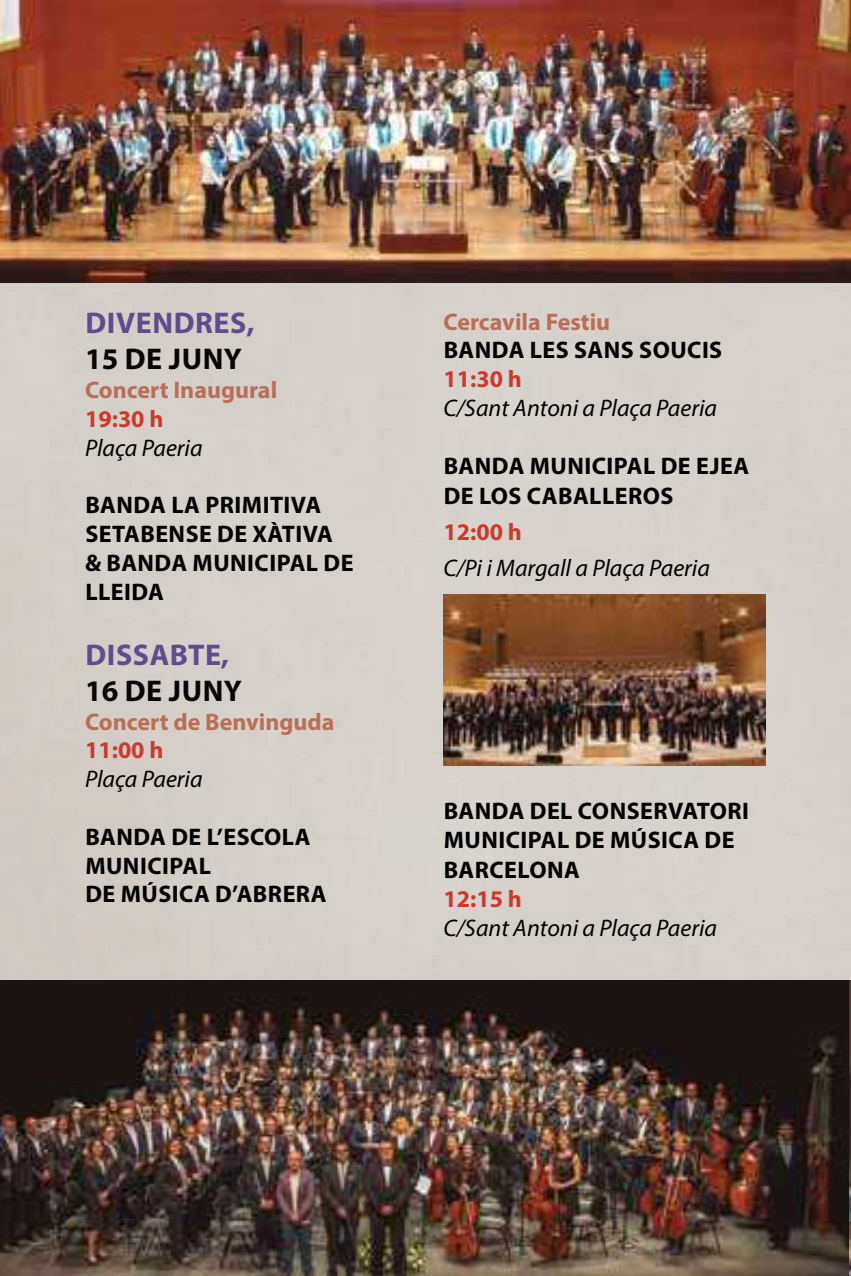
<style>
.page{position:relative;width:851px;height:1276px;background:#fff}
.page>*{position:absolute;margin:0;border:0;box-sizing:border-box;transform-origin:0 0}
.t1{font:700 30px "Myriad Pro";letter-spacing:.02em;color:#5e4d8d}
.t2{font:700 30px "Myriad Pro";letter-spacing:.02em;color:#080606}
.t3{font:700 24px/28.8px "Myriad Pro";letter-spacing:.02em;color:#000}
.t4{font:italic 24px "Myriad Pro";color:#000}
.t5{font:700 24px "Myriad Pro";color:#ba6e58}
.t6{font:700 24px "Myriad Pro";color:#cc392e}
</style>
<div class="page">
<hr style="left:850px;top:0;width:1px;height:1276px;background:#e8ab35">
<div style="left:0;top:0;width:850px;height:1276px;background:#d5d0ca"></div>
<img style="left:0;top:0;width:850px;height:283px">
<img style="left:0;top:981px;width:850px;height:295px">
<img style="left:443px;top:595px;width:322px;height:170px">
<p class="t1" style="left:85px;top:304px;width:171px">DIVENDRES,</p>
<p class="t2" style="left:85px;top:340px;width:158px">15 DE JUNY</p>
<p class="t5" style="left:85px;top:374px;width:194px">Concert Inaugural</p>
<p class="t6" style="left:85px;top:403px;width:80px">19:30 h</p>
<p class="t4" style="left:85px;top:433px;width:119px">Plaça Paeria</p>
<p class="t3" style="left:85px;top:490px;width:270px">BANDA LA PRIMITIVA<br>SETABENSE DE XÀTIVA &amp; BANDA MUNICIPAL DE<br>LLEIDA</p>
<p class="t1" style="left:85px;top:635px;width:145px">DISSABTE,</p>
<p class="t2" style="left:85px;top:671px;width:158px">16 DE JUNY</p>
<p class="t5" style="left:85px;top:706px;width:251px">Concert de Benvinguda</p>
<p class="t6" style="left:85px;top:734px;width:80px">11:00 h</p>
<p class="t4" style="left:85px;top:764px;width:119px">Plaça Paeria</p>
<p class="t3" style="left:85px;top:821px;width:243px">BANDA DE L’ESCOLA<br>MUNICIPAL<br>DE MÚSICA D’ABRERA</p>
<p class="t5" style="left:443px;top:306px;width:168px">Cercavila Festiu</p>
<p class="t3" style="left:443px;top:335px;width:280px">BANDA LES SANS SOUCIS</p>
<p class="t6" style="left:443px;top:363px;width:80px">11:30 h</p>
<p class="t4" style="left:443px;top:393px;width:275px">C/Sant Antoni a Plaça Paeria</p>
<p class="t3" style="left:443px;top:450px;width:307px;line-height:30px">BANDA MUNICIPAL DE EJEA<br>DE LOS CABALLEROS</p>
<p class="t6" style="left:443px;top:516px;width:80px">12:00 h</p>
<p class="t4" style="left:443px;top:553px;width:268px">C/Pi i Margall a Plaça Paeria</p>
<p class="t3" style="left:443px;top:796px;width:307px">BANDA DEL CONSERVATORI<br>MUNICIPAL DE MÚSICA DE<br>BARCELONA</p>
<p class="t6" style="left:443px;top:883px;width:80px">12:15 h</p>
<p class="t4" style="left:443px;top:913px;width:275px">C/Sant Antoni a Plaça Paeria</p>
</div>
